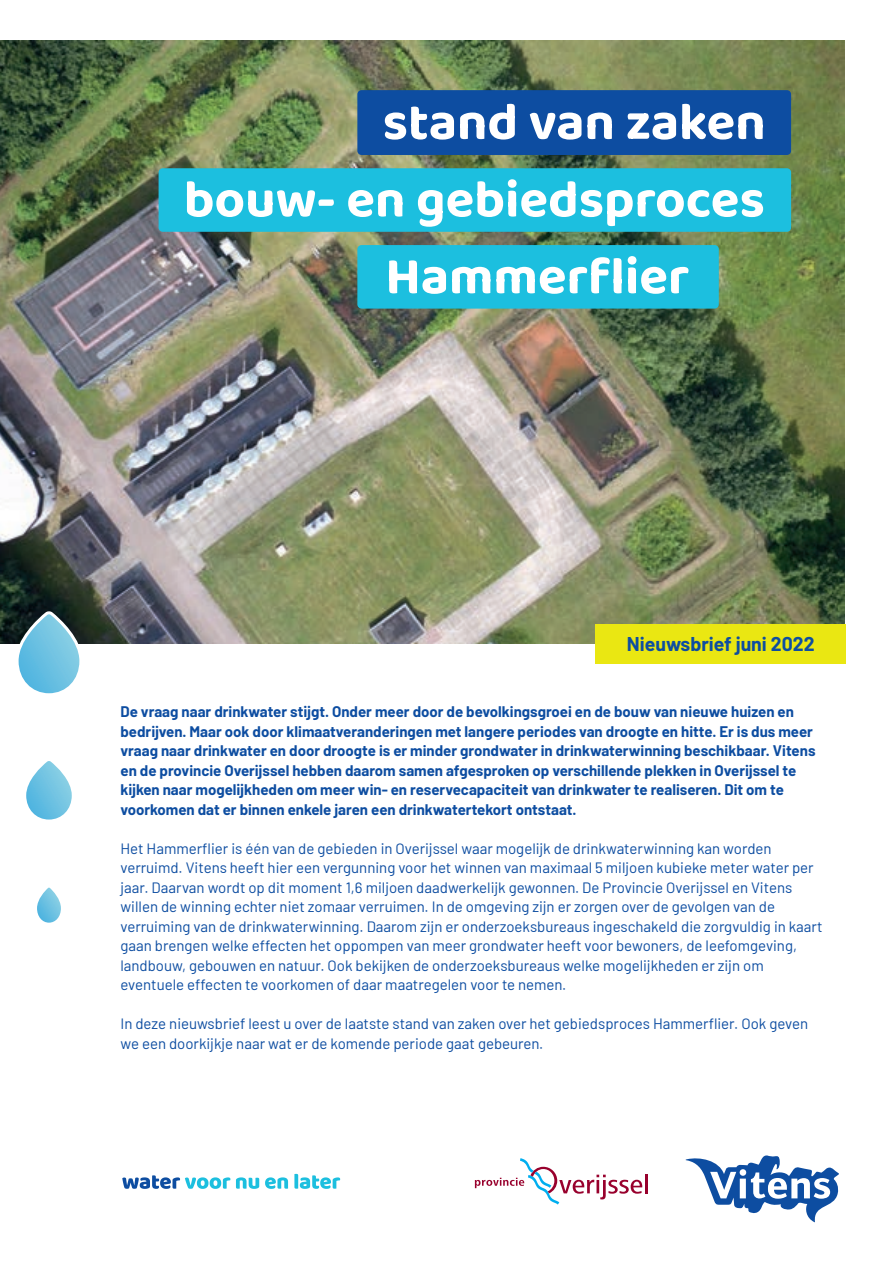
<style>
.page{position:relative;width:893px;height:1263px;background:#fff}
.page>*{position:absolute;margin:0;border:0;box-sizing:border-box;transform-origin:0 0}
.t1{font:52.95px "Baloo 2";color:#fff}
.t2{font:700 19.5px "Barlow";color:#0d4da1}
.t3{font:15px/19.5px "Barlow";color:#0d4da1}
.t4{font:700 15px/19.5px "Barlow";color:#0d4da1}
</style>
<div class="page">
<img style="left:0;top:41px;width:845px;height:603px">
<div style="left:357px;top:90px;width:434px;height:65px;background:#0d4da1;border-radius:4px"></div>
<div style="left:159px;top:168px;width:632px;height:64px;background:#1cbfdf;border-radius:4px"></div>
<div style="left:357px;top:245px;width:362px;height:64px;background:#1cbfdf;border-radius:4px"></div>
<svg style="left:685px;top:1155px;width:154px;height:67px"></svg>
<svg style="left:122px;top:1175px;width:108px;height:14px"></svg>
<svg style="left:236px;top:1177px;width:23px;height:12px"></svg>
<svg style="left:265px;top:1177px;width:23px;height:12px"></svg>
<svg style="left:294px;top:1174px;width:46px;height:15px"></svg>
<div style="left:595px;top:624px;width:251px;height:40px;background:#eae712"></div>
<hr style="left:645px;top:1174px;width:3px;height:19px;background:#98012d">
<svg style="left:475px;top:1158px;width:167px;height:46px"></svg>
<svg style="left:14px;top:609px;width:70px;height:85px"></svg>
<svg style="left:26px;top:761px;width:46px;height:58px"></svg>
<svg style="left:37px;top:888px;width:24px;height:35px"></svg>
<h1 class="t1" style="left:383px;top:85px;width:385px">stand van zaken</h1>
<h1 class="t1" style="left:184px;top:162px;width:583px">bouw- en gebiedsproces</h1>
<h1 class="t1" style="left:385px;top:239px;width:305px">Hammerflier</h1>
<h2 class="t2" style="left:627px;top:630px;width:189px">Nieuwsbrief juni 2022</h2>
<p class="t4" style="left:120px;top:701px;width:697px">De vraag naar drinkwater stijgt. Onder meer door de bevolkingsgroei en de bouw van nieuwe huizen en bedrijven. Maar ook door klimaatveranderingen met langere periodes van droogte en hitte. Er is dus meer vraag naar drinkwater en door droogte is er minder grondwater in drinkwaterwinning beschikbaar. Vitens en de provincie Overijssel hebben daarom samen afgesproken op verschillende plekken in Overijssel te kijken naar mogelijkheden om meer win- en reservecapaciteit van drinkwater te realiseren. Dit om te voorkomen dat er binnen enkele jaren een drinkwatertekort ontstaat.</p>
<p class="t3" style="left:120px;top:837px;width:704px">Het Hammerflier is één van de gebieden in Overijssel waar mogelijk de drinkwaterwinning kan worden verruimd. Vitens heeft hier een vergunning voor het winnen van maximaal 5 miljoen kubieke meter water per jaar. Daarvan wordt op dit moment 1,6 miljoen daadwerkelijk gewonnen. De Provincie Overijssel en Vitens willen de winning echter niet zomaar verruimen. In de omgeving zijn er zorgen over de gevolgen van de verruiming van de drinkwaterwinning. Daarom zijn er onderzoeksbureaus ingeschakeld die zorgvuldig in kaart gaan brengen welke effecten het oppompen van meer grondwater heeft voor bewoners, de leefomgeving, landbouw, gebouwen en natuur. Ook bekijken de onderzoeksbureaus welke mogelijkheden er zijn om eventuele effecten te voorkomen of daar maatregelen voor te nemen.</p>
<p class="t3" style="left:120px;top:1013px;width:689px">In deze nieuwsbrief leest u over de laatste stand van zaken over het gebiedsproces Hammerflier. Ook geven we een doorkijkje naar wat er de komende periode gaat gebeuren.</p>
</div>
